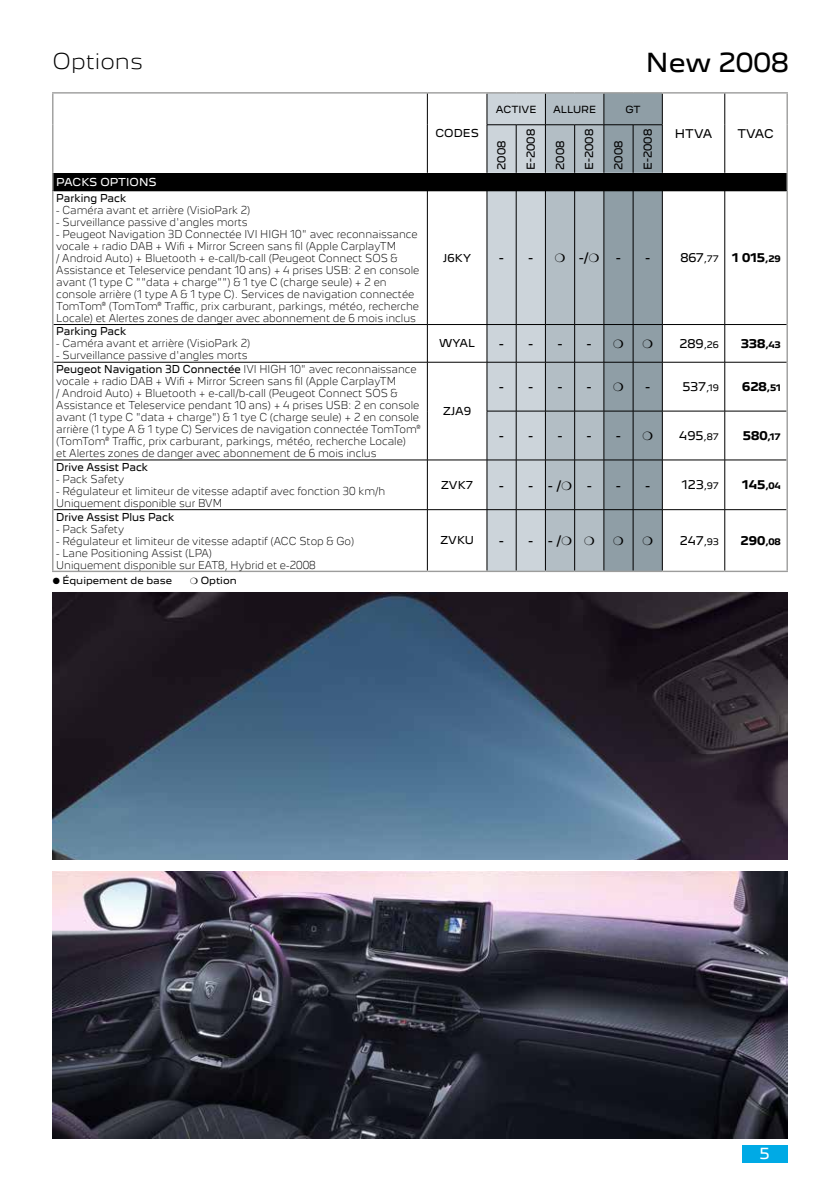
<style>
.page{position:relative;width:840px;height:1191px;background:#fff}
.page>*{position:absolute;margin:0;border:0;box-sizing:border-box;transform-origin:0 0}
.t1{font:24px "Peugeot New";color:#000}
.t2{font:300 20px "Peugeot New";color:#000}
.t3{font:14px "Peugeot New";color:#fff}
.t4{font:12px "Peugeot New";color:#000}
.t5{font:700 11px "Peugeot New";color:#000}
.t6{font:11px "Peugeot New";letter-spacing:-.005em;color:#000}
.t7{font:300 10px/12px "Peugeot New";color:#000;scale:.9 1}
.t8{font:10px "Peugeot New";color:#000;scale:.9 1}
.t9{font:10px "Peugeot New";color:#000}
.t10{font:10px "Peugeot New";color:#fff}
.t11{font:9px "Peugeot New";color:#000}
.s1{font-weight:400}
.s2{font-weight:400;font-size:8.2px}
.s3{font-size:8.2px}
</style>
<div class="page">
<img style="left:52px;top:872px;width:735px;height:266px">
<img style="left:52px;top:592px;width:735px;height:267px">
<div style="left:741px;top:1145px;width:46px;height:17px;background:#00aae5"></div>
<div style="left:53px;top:173px;width:733px;height:18px;background:#000"></div>
<hr style="left:427px;top:191px;width:1px;height:133px;background:#000">
<hr style="left:53px;top:324px;width:374px;height:1px;background:#000">
<hr style="left:427px;top:324px;width:59px;height:1px;background:#000">
<hr style="left:427px;top:325px;width:1px;height:37px;background:#000">
<hr style="left:53px;top:362px;width:374px;height:1px;background:#000">
<hr style="left:427px;top:362px;width:59px;height:1px;background:#000">
<hr style="left:427px;top:362px;width:1px;height:49px;background:#000">
<hr style="left:427px;top:411px;width:1px;height:49px;background:#000">
<hr style="left:53px;top:459px;width:374px;height:1px;background:#000">
<hr style="left:427px;top:459px;width:59px;height:1px;background:#000">
<hr style="left:427px;top:460px;width:1px;height:49px;background:#000">
<hr style="left:53px;top:509px;width:374px;height:1px;background:#000">
<hr style="left:427px;top:509px;width:59px;height:1px;background:#000">
<hr style="left:427px;top:510px;width:1px;height:60px;background:#000">
<hr style="left:52px;top:92px;width:375px;height:2px;background:#9d9d9c">
<hr style="left:52px;top:94px;width:1px;height:31px;background:#9d9d9c">
<hr style="left:427px;top:92px;width:59px;height:2px;background:#9d9d9c">
<hr style="left:486px;top:92px;width:30px;height:2px;background:#9d9d9c">
<hr style="left:516px;top:92px;width:29px;height:2px;background:#9d9d9c">
<hr style="left:545px;top:92px;width:29px;height:2px;background:#9d9d9c">
<hr style="left:574px;top:92px;width:29px;height:2px;background:#9d9d9c">
<hr style="left:603px;top:92px;width:29px;height:2px;background:#9d9d9c">
<hr style="left:632px;top:92px;width:30px;height:2px;background:#9d9d9c">
<hr style="left:662px;top:92px;width:62px;height:2px;background:#9d9d9c">
<hr style="left:724px;top:92px;width:63px;height:2px;background:#9d9d9c">
<hr style="left:52px;top:125px;width:1px;height:48px;background:#9d9d9c">
<svg style="left:52px;top:173px;width:1px;height:18px"></svg>
<hr style="left:52px;top:191px;width:1px;height:133px;background:#9d9d9c">
<hr style="left:52px;top:324px;width:1px;height:38px;background:#9d9d9c">
<hr style="left:52px;top:362px;width:1px;height:49px;background:#9d9d9c">
<hr style="left:52px;top:411px;width:1px;height:49px;background:#9d9d9c">
<hr style="left:52px;top:460px;width:1px;height:49px;background:#9d9d9c">
<hr style="left:52px;top:509px;width:1px;height:61px;background:#9d9d9c">
<hr style="left:52px;top:570px;width:375px;height:2px;background:#9d9d9c">
<hr style="left:427px;top:570px;width:59px;height:2px;background:#9d9d9c">
<hr style="left:486px;top:570px;width:30px;height:2px;background:#9d9d9c">
<hr style="left:516px;top:570px;width:29px;height:2px;background:#9d9d9c">
<hr style="left:545px;top:570px;width:29px;height:2px;background:#9d9d9c">
<hr style="left:574px;top:570px;width:29px;height:2px;background:#9d9d9c">
<hr style="left:603px;top:570px;width:29px;height:2px;background:#9d9d9c">
<hr style="left:632px;top:570px;width:30px;height:2px;background:#9d9d9c">
<hr style="left:662px;top:570px;width:62px;height:2px;background:#9d9d9c">
<hr style="left:724px;top:570px;width:63px;height:2px;background:#9d9d9c">
<hr style="left:427px;top:94px;width:1px;height:31px;background:#000">
<hr style="left:427px;top:125px;width:1px;height:48px;background:#000">
<svg style="left:486px;top:93px;width:301px;height:478px"></svg>
<h2 class="t2" style="left:52px;top:44px;width:92px">Options</h2>
<h1 class="t1" style="left:645px;top:42px;width:144px">New 2008</h1>
<p class="t10" style="left:56px;top:173px;width:102px">PACKS OPTIONS</p>
<p class="t8" style="left:56px;top:189px;width:79px">Parking Pack</p>
<p class="t7" style="left:56px;top:203px;width:217px">- Caméra avant et arrière (VisioPark 2)</p>
<p class="t7" style="left:56px;top:215px;width:214px">- Surveillance passive d'angles morts</p>
<p class="t7" style="left:56px;top:227px;width:405px">- Peugeot Navigation 3D Connectée IVI HIGH 10" avec reconnaissance vocale + radio DAB + Wifi + Mirror Screen sans fil (Apple CarplayTM<br>/ Android Auto) + Bluetooth + e-call/b-call (Peugeot Connect SOS &amp; Assistance et Teleservice pendant 10 ans) + 4 prises USB: 2 en console avant (1 type C ""data + charge"") &amp; 1 tye C (charge seule) + 2 en console arrière (1 type A &amp; 1 type C). Services de navigation connectée TomTom® (TomTom® Traffic, prix carburant, parkings, météo, recherche Locale) et Alertes zones de danger avec abonnement de 6 mois inclus</p>
<p class="t8" style="left:56px;top:323px;width:79px">Parking Pack</p>
<p class="t7" style="left:56px;top:337px;width:217px">- Caméra avant et arrière (VisioPark 2)</p>
<p class="t7" style="left:56px;top:349px;width:214px">- Surveillance passive d'angles morts</p>
<p class="t7" style="left:56px;top:362px;width:406px"><span class="s1">Peugeot Navigation 3D Connectée</span> IVI HIGH 10" avec reconnaissance vocale + radio DAB + Wifi + Mirror Screen sans fil (Apple CarplayTM<br>/ Android Auto) + Bluetooth + e-call/b-call (Peugeot Connect SOS &amp; Assistance et Teleservice pendant 10 ans) + 4 prises USB: 2 en console avant (1 type C "data + charge") &amp; 1 tye C (charge seule) + 2 en console arrière (1 type A &amp; 1 type C) Services de navigation connectée TomTom® (TomTom® Traffic, prix carburant, parkings, météo, recherche Locale)<br>et Alertes zones de danger avec abonnement de 6 mois inclus</p>
<p class="t8" style="left:56px;top:458px;width:104px">Drive Assist Pack</p>
<p class="t7" style="left:56px;top:472px;width:77px">- Pack Safety</p>
<p class="t7" style="left:56px;top:484px;width:367px">- Régulateur et limiteur de vitesse adaptif avec fonction 30 km/h<br>Uniquement disponible sur BVM</p>
<p class="t8" style="left:56px;top:508px;width:133px">Drive Assist Plus Pack</p>
<p class="t7" style="left:56px;top:522px;width:77px">- Pack Safety</p>
<p class="t7" style="left:56px;top:534px;width:332px">- Régulateur et limiteur de vitesse adaptif (ACC Stop &amp; Go)</p>
<p class="t7" style="left:56px;top:546px;width:289px">- Lane Positioning Assist (LPA)<br>Uniquement disponible sur EAT8, Hybrid et e-2008</p>
<p class="t11" style="left:53px;top:573px;width:121px">● Équipement de base</p>
<p class="t11" style="left:200px;top:573px;width:38px">Option</p>
<p class="t9" style="left:435px;top:125px;width:45px">CODES</p>
<p class="t11" style="left:495px;top:102px;width:42px">ACTIVE</p>
<p class="t11" style="left:552px;top:102px;width:45px">ALLURE</p>
<p class="t11" style="left:625px;top:102px;width:17px">GT</p>
<p class="t9" style="left:493px;top:170px;width:31px;rotate:-90deg">2008</p>
<p class="t9" style="left:522px;top:170px;width:42px;rotate:-90deg">E-2008</p>
<p class="t9" style="left:551px;top:170px;width:31px;rotate:-90deg">2008</p>
<p class="t9" style="left:580px;top:170px;width:42px;rotate:-90deg">E-2008</p>
<p class="t9" style="left:610px;top:170px;width:31px;rotate:-90deg">2008</p>
<p class="t9" style="left:639px;top:170px;width:42px;rotate:-90deg">E-2008</p>
<p class="t6" style="left:674px;top:124px;width:39px">HTVA</p>
<p class="t6" style="left:737px;top:124px;width:38px">TVAC</p>
<p class="t9" style="left:443px;top:249px;width:29px">J6KY</p>
<p class="t4" style="left:499px;top:248px;width:35px">- -</p>
<p class="t4" style="left:579px;top:248px;width:11px">-/</p>
<p class="t4" style="left:616px;top:248px;width:35px">- -</p>
<p class="t5" style="left:680px;top:248px;width:102px"><span class="s1">867</span><span class="s2">,77</span> 1 015<span class="s3">,29</span></p>
<p class="t9" style="left:439px;top:335px;width:37px">WYAL</p>
<p class="t4" style="left:499px;top:333px;width:35px">- -</p>
<p class="t4" style="left:557px;top:333px;width:35px">- -</p>
<p class="t6" style="left:679px;top:334px;width:41px">289<span class="s3">,26</span></p>
<p class="t5" style="left:740px;top:334px;width:42px">338<span class="s3">,43</span></p>
<p class="t9" style="left:443px;top:403px;width:29px">ZJA9</p>
<p class="t4" style="left:499px;top:377px;width:35px">- -</p>
<p class="t4" style="left:557px;top:377px;width:35px">- -</p>
<p class="t4" style="left:645px;top:377px;width:6px">-</p>
<p class="t6" style="left:682px;top:378px;width:38px">537<span class="s3">,19</span></p>
<p class="t5" style="left:741px;top:377px;width:40px">628<span class="s3">,51</span></p>
<p class="t4" style="left:499px;top:426px;width:35px">- -</p>
<p class="t4" style="left:557px;top:426px;width:35px">- -</p>
<p class="t4" style="left:616px;top:426px;width:6px">-</p>
<p class="t6" style="left:679px;top:426px;width:41px">495<span class="s3">,87</span></p>
<p class="t5" style="left:742px;top:426px;width:40px">580<span class="s3">,17</span></p>
<p class="t9" style="left:441px;top:476px;width:33px">ZVK7</p>
<p class="t4" style="left:499px;top:475px;width:35px">- -</p>
<p class="t4" style="left:548px;top:475px;width:15px">- /</p>
<p class="t4" style="left:586px;top:475px;width:35px">- -</p>
<p class="t4" style="left:645px;top:475px;width:6px">-</p>
<p class="t6" style="left:681px;top:476px;width:39px">123<span class="s3">,97</span></p>
<p class="t5" style="left:741px;top:476px;width:40px">145<span class="s3">,04</span></p>
<p class="t9" style="left:440px;top:532px;width:35px">ZVKU</p>
<p class="t4" style="left:499px;top:530px;width:35px">- -</p>
<p class="t4" style="left:548px;top:530px;width:15px">- /</p>
<p class="t6" style="left:679px;top:531px;width:41px">247<span class="s3">,93</span></p>
<p class="t5" style="left:740px;top:531px;width:42px">290<span class="s3">,08</span></p>
<h3 class="t3" style="left:759px;top:1142px;width:12px">5</h3>
</div>
